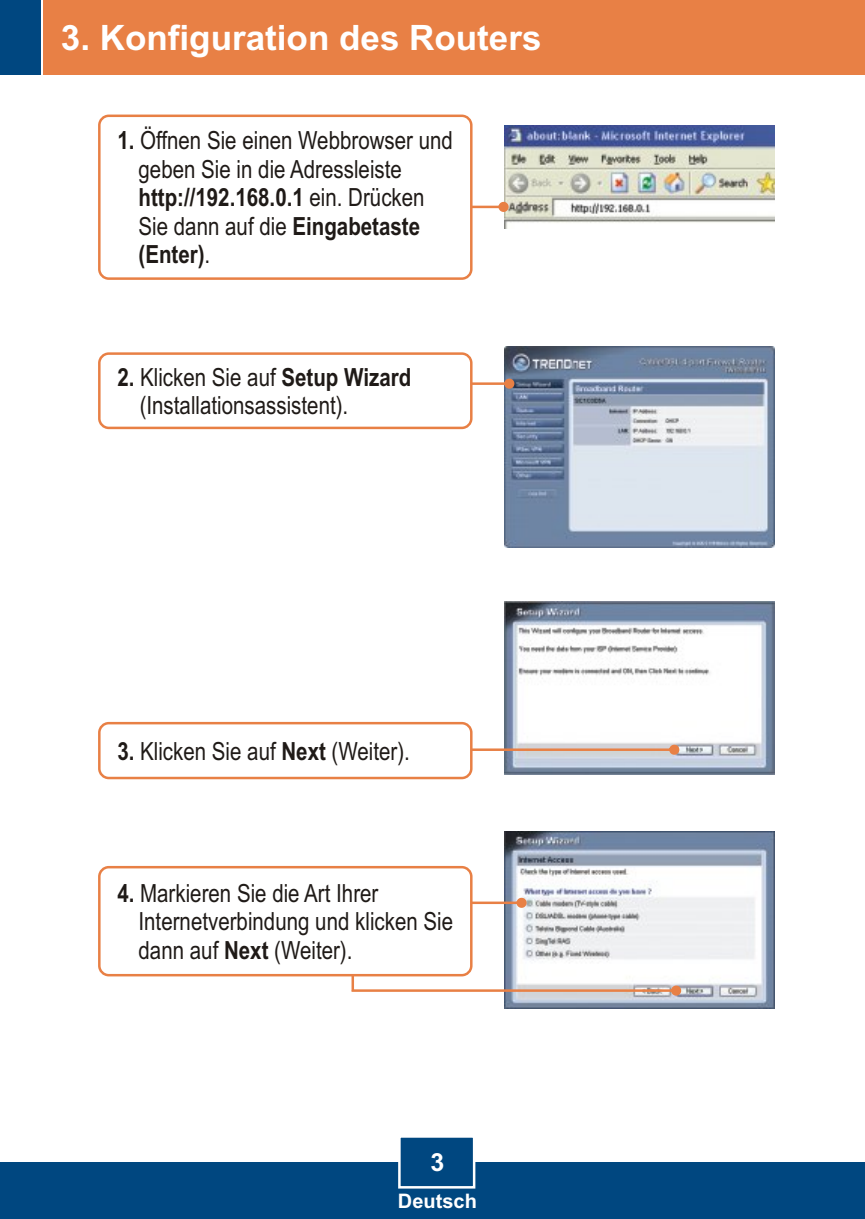
<style>
.page{position:relative;width:865px;height:1219px;background:#fff}
.page>*{position:absolute;margin:0;border:0;box-sizing:border-box;transform-origin:0 0}
.t1{font:700 35px "Arial";color:#fff}
.t2{font:25px/28.5px "Arial Narrow";color:#1f1a17}
.t3{font:700 25px "Arial";color:#fff}
.t4{font:700 20px "Arial";color:#fff}
.s1{font-weight:700}
</style>
<div class="page">
<img style="left:504px;top:346px;width:270px;height:201px">
<div style="left:0;top:1162px;width:865px;height:57px;background:#004780"></div>
<div style="left:44px;top:0;width:821px;height:75px;background:#e88045"></div>
<div style="left:0;top:0;width:41px;height:75px;background:#004780"></div>
<svg style="left:398px;top:1137px;width:78px;height:52px"></svg>
<img style="left:504px;top:831px;width:270px;height:177px">
<img style="left:504px;top:601px;width:270px;height:174px">
<img style="left:504px;top:126px;width:270px;height:102px">
<svg style="left:472px;top:379px;width:42px;height:10px"></svg>
<svg style="left:472px;top:202px;width:36px;height:10px"></svg>
<svg style="left:472px;top:898px;width:54px;height:10px"></svg>
<svg style="left:348px;top:927px;width:333px;height:68px"></svg>
<div style="left:98px;top:866px;width:374px;height:110px;background:#fff;border:3px solid #e88045;border-radius:9px"></div>
<svg style="left:472px;top:745px;width:207px;height:10px;background:#d9beb0"></svg>
<div style="left:98px;top:722px;width:374px;height:57px;background:#fff;border:3px solid #e88045;border-radius:9px"></div>
<div style="left:98px;top:115px;width:374px;height:165px;background:#fff;border:3px solid #e88045;border-radius:9px"></div>
<div style="left:98px;top:352px;width:374px;height:77px;background:#fff;border:3px solid #e88045;border-radius:9px"></div>
<h1 class="t1" style="left:61px;top:25px;width:482px">3. Konfiguration des Routers</h1>
<p class="t2" style="left:138px;top:128px;width:316px;text-indent:-21px"><span class="s1">1.</span> Öffnen Sie einen Webbrowser und geben Sie in die Adressleiste <span class="s1">http://192.168.0.1</span> ein. Drücken<br>Sie dann auf die <span class="s1">Eingabetaste (Enter)</span>.</p>
<p class="t2" style="left:140px;top:365px;width:273px;text-indent:-22px"><span class="s1">2.</span> Klicken Sie auf <span class="s1">Setup Wizard </span>(Installationsassistent).</p>
<p class="t2" style="left:117px;top:739px;width:294px"><span class="s1">3.</span> Klicken Sie auf <span class="s1">Next</span> (Weiter).</p>
<p class="t2" style="left:138px;top:881px;width:316px;text-indent:-21px"><span class="s1">4.</span> Markieren Sie die Art Ihrer<br>Internetverbindung und klicken Sie dann auf <span class="s1">Next</span> (Weiter).</p>
<p class="t3" style="left:430px;top:1152px;width:15px">3</p>
<p class="t4" style="left:398px;top:1194px;width:80px">Deutsch</p>
</div>
